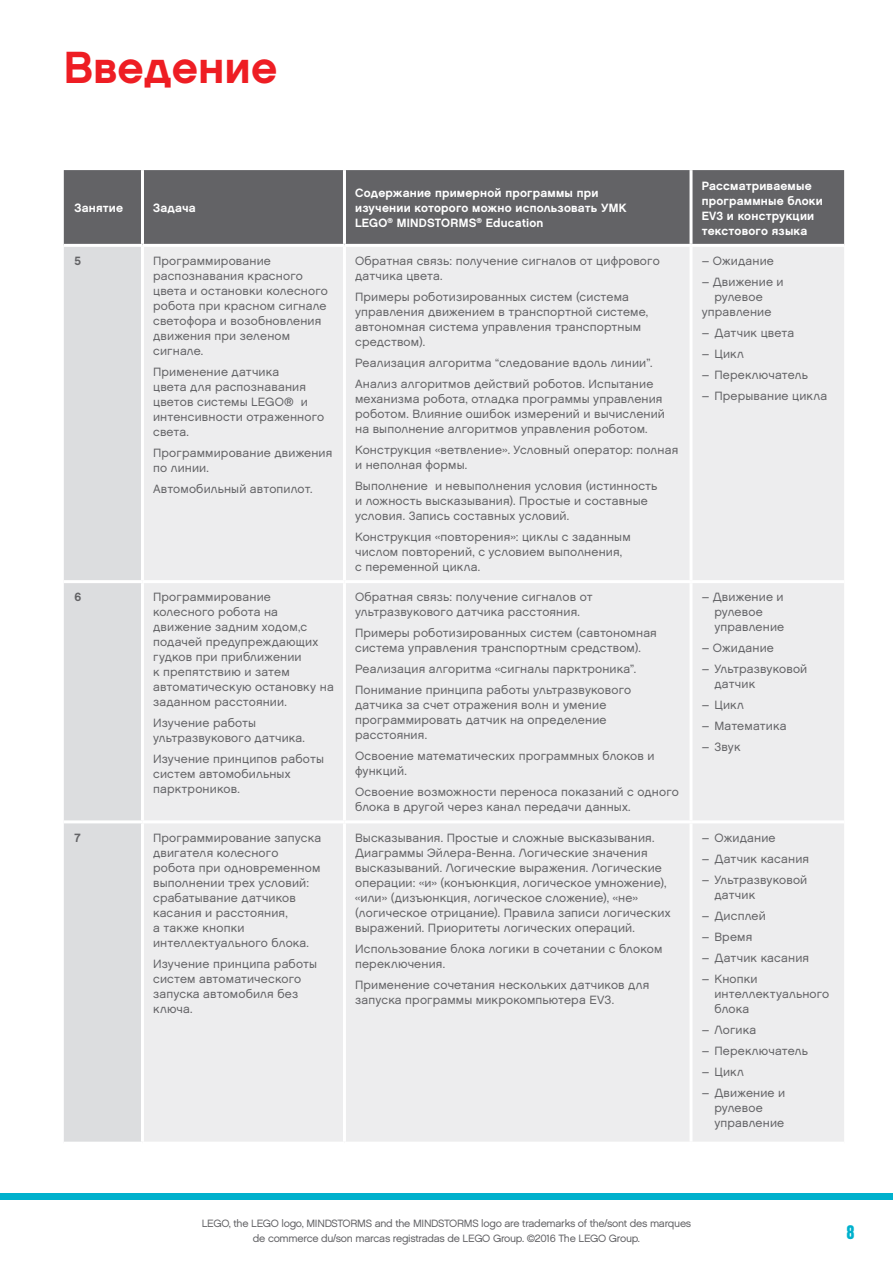
<style>
.page{position:relative;width:893px;height:1263px;background:#fff}
.page>*{position:absolute;margin:0;border:0;box-sizing:border-box;transform-origin:0 0}
.t1{font:700 45px "LEGO Chalet 60";color:#ee1d23}
.t2{font:700 21px "LEGO Chalet Comprime 80";color:#00b1cd}
.t3{font:12px/15px "LEGO Chalet 60";letter-spacing:.015em;color:#636366}
.t4{font:700 12px/15px "LEGO Chalet 60";letter-spacing:.015em;color:#fff}
.t5{font:700 12px "LEGO Chalet 60";color:#636366}
.t6{font:10.65px/14.9px "LEGO Chalet 60";letter-spacing:-.025em;color:#636366;text-align:center}
</style>
<div class="page">
<div style="left:0;top:1193px;width:893px;height:6px;background:#00b1cd"></div>
<div style="left:64px;top:170px;width:780px;height:74px;background:#636366"></div>
<div style="left:64px;top:247px;width:77px;height:895px;background:#dcdddf"></div>
<div style="left:144px;top:247px;width:700px;height:895px;background:#ededee"></div>
<hr style="left:141px;top:170px;width:3px;height:74px;background:#fff">
<hr style="left:343px;top:170px;width:3px;height:74px;background:#fff">
<hr style="left:689px;top:170px;width:3px;height:74px;background:#fff">
<hr style="left:343px;top:247px;width:3px;height:333px;background:#fff">
<hr style="left:689px;top:247px;width:3px;height:333px;background:#fff">
<hr style="left:64px;top:580px;width:78px;height:3px;background:#fff">
<hr style="left:142px;top:580px;width:202px;height:3px;background:#fff">
<hr style="left:344px;top:580px;width:347px;height:3px;background:#fff">
<hr style="left:343px;top:583px;width:3px;height:237px;background:#fff">
<hr style="left:691px;top:580px;width:153px;height:3px;background:#fff">
<hr style="left:689px;top:583px;width:3px;height:237px;background:#fff">
<hr style="left:64px;top:820px;width:78px;height:3px;background:#fff">
<hr style="left:142px;top:820px;width:202px;height:3px;background:#fff">
<hr style="left:344px;top:820px;width:347px;height:3px;background:#fff">
<hr style="left:343px;top:823px;width:3px;height:319px;background:#fff">
<hr style="left:691px;top:820px;width:153px;height:3px;background:#fff">
<hr style="left:689px;top:823px;width:3px;height:319px;background:#fff">
<h1 class="t1" style="left:64px;top:39px;width:215px">Введение</h1>
<p class="t4" style="left:74px;top:200px;width:50px">Занятие</p>
<p class="t4" style="left:153px;top:200px;width:44px">Задача</p>
<p class="t5" style="left:74px;top:253px;width:8px">5</p>
<p class="t3" style="left:153px;top:253px;width:176px">Программирование распознавания красного цвета и остановки колесного робота при красном сигнале светофора и возобновления движения при зеленом сигнале.</p>
<p class="t3" style="left:153px;top:364px;width:173px">Применение датчика<br>цвета для распознавания цветов системы LEGO® и интенсивности отраженного света.</p>
<p class="t3" style="left:153px;top:445px;width:181px">Программирование движения по линии.</p>
<p class="t3" style="left:153px;top:481px;width:161px">Автомобильный автопилот.</p>
<p class="t5" style="left:74px;top:590px;width:8px">6</p>
<p class="t3" style="left:153px;top:590px;width:182px">Программирование колесного робота на движение задним ходом,с подачей предупреждающих гудков при приближении<br>к препятствию и затем автоматическую остановку на заданном расстоянии.</p>
<p class="t3" style="left:153px;top:716px;width:153px">Изучение работы ультразвукового датчика.</p>
<p class="t3" style="left:153px;top:752px;width:172px">Изучение принципов работы систем автомобильных парктроников.</p>
<p class="t5" style="left:74px;top:830px;width:8px">7</p>
<p class="t3" style="left:153px;top:830px;width:170px">Программирование запуска двигателя колесного робота при одновременном выполнении трех условий: срабатывание датчиков касания и расстояния,<br>а также кнопки интеллектуального блока.</p>
<p class="t3" style="left:153px;top:956px;width:165px">Изучение принципа работы систем автоматического запуска автомобиля без ключа.</p>
<p class="t4" style="left:355px;top:185px;width:273px">Содержание примерной программы при изучении которого можно использовать УМК<br>LEGO<sup>®</sup> MINDSTORMS<sup>®</sup> Education</p>
<p class="t4" style="left:702px;top:178px;width:123px">Рассматриваемые программные блоки<br>EV3 и конструкции текстового языка</p>
<p class="t3" style="left:355px;top:253px;width:306px">Обратная связь: получение сигналов от цифрового датчика цвета.</p>
<p class="t3" style="left:355px;top:289px;width:295px">Примеры роботизированных систем (система управления движением в транспортной системе, автономная система управления транспортным средством).</p>
<p class="t3" style="left:355px;top:352px;width:300px;line-height:21px">Реализация алгоритма “следование вдоль линии”.<br>Анализ алгоритмов действий роботов. Испытание</p>
<p class="t3" style="left:355px;top:391px;width:311px">механизма робота, отладка программы управления роботом. Влияние ошибок измерений и вычислений на выполнение алгоритмов управления роботом.</p>
<p class="t3" style="left:355px;top:442px;width:325px">Конструкция «ветвление». Условный оператор: полная и неполная формы.</p>
<p class="t3" style="left:355px;top:478px;width:304px">Выполнение и невыполнения условия (истинность и ложность высказывания). Простые и составные условия. Запись составных условий.</p>
<p class="t3" style="left:355px;top:529px;width:277px">Конструкция «повторения»: циклы с заданным числом повторений, с условием выполнения, с переменной цикла.</p>
<p class="t3" style="left:355px;top:590px;width:239px">Обратная связь: получение сигналов от ультразвукового датчика расстояния.</p>
<p class="t3" style="left:355px;top:626px;width:303px">Примеры роботизированных систем (савтономная система управления транспортным средством).</p>
<p class="t3" style="left:355px;top:659px;width:283px;line-height:21px">Реализация алгоритма «сигналы парктроника”.<br>Понимание принципа работы ультразвукового</p>
<p class="t3" style="left:355px;top:698px;width:253px;text-align:justify">датчика за счет отражения волн и умение программировать датчик на определение расстояния.</p>
<p class="t3" style="left:355px;top:749px;width:301px">Освоение математических программных блоков и функций.</p>
<p class="t3" style="left:355px;top:785px;width:325px">Освоение возможности переноса показаний с одного блока в другой через канал передачи данных.</p>
<p class="t3" style="left:355px;top:830px;width:317px">Высказывания. Простые и сложные высказывания.<br>Диаграммы Эйлера-Венна. Логические значения высказываний. Логические выражения. Логические операции: «и» (конъюнкция, логическое умножение), «или» (дизъюнкция, логическое сложение), «не» (логическое отрицание). Правила записи логических выражений. Приоритеты логических операций.</p>
<p class="t3" style="left:355px;top:941px;width:309px">Использование блока логики в сочетании с блоком переключения.</p>
<p class="t3" style="left:355px;top:977px;width:296px">Применение сочетания нескольких датчиков для запуска программы микрокомпьютера EV3.</p>
<p class="t3" style="left:702px;top:253px;width:74px">– Ожидание</p>
<p class="t3" style="left:702px;top:274px;width:83px">– Движение и</p>
<p class="t3" style="left:714px;top:289px;width:50px">рулевое</p>
<p class="t3" style="left:702px;top:304px;width:71px">управление</p>
<p class="t3" style="left:702px;top:325px;width:94px">– Датчик цвета</p>
<p class="t3" style="left:702px;top:346px;width:44px">– Цикл</p>
<p class="t3" style="left:702px;top:367px;width:108px">– Переключатель</p>
<p class="t3" style="left:702px;top:388px;width:127px">– Прерывание цикла</p>
<p class="t3" style="left:714px;top:590px;width:71px;text-indent:-13px">– Движение и рулевое управление</p>
<p class="t3" style="left:702px;top:641px;width:74px">– Ожидание</p>
<p class="t3" style="left:714px;top:662px;width:94px;text-indent:-13px">– Ультразвуковой датчик</p>
<p class="t3" style="left:702px;top:698px;width:44px">– Цикл</p>
<p class="t3" style="left:702px;top:719px;width:86px">– Математика</p>
<p class="t3" style="left:702px;top:740px;width:40px">– Звук</p>
<p class="t3" style="left:702px;top:830px;width:75px">– Ожидание</p>
<p class="t3" style="left:702px;top:851px;width:109px">– Датчик касания</p>
<p class="t3" style="left:714px;top:872px;width:94px;text-indent:-13px">– Ультразвуковой датчик</p>
<p class="t3" style="left:702px;top:908px;width:66px">– Дисплей</p>
<p class="t3" style="left:702px;top:929px;width:52px">– Время</p>
<p class="t3" style="left:702px;top:950px;width:109px">– Датчик касания</p>
<p class="t3" style="left:714px;top:971px;width:116px;text-indent:-13px">– Кнопки интеллектуального блока</p>
<p class="t3" style="left:702px;top:1022px;width:56px">– Логика</p>
<p class="t3" style="left:702px;top:1043px;width:108px">– Переключатель</p>
<p class="t3" style="left:702px;top:1064px;width:44px">– Цикл</p>
<p class="t3" style="left:714px;top:1085px;width:72px;text-indent:-13px">– Движение и рулевое управление</p>
<p class="t6" style="left:202px;top:1216px;width:491px">LEGO, the LEGO logo, MINDSTORMS and the MINDSTORMS logo are trademarks of the/sont des marques de commerce du/son marcas registradas de LEGO Group. ©2016 The LEGO Group.</p>
<h2 class="t2" style="left:846px;top:1220px;width:10px">8</h2>
</div>
